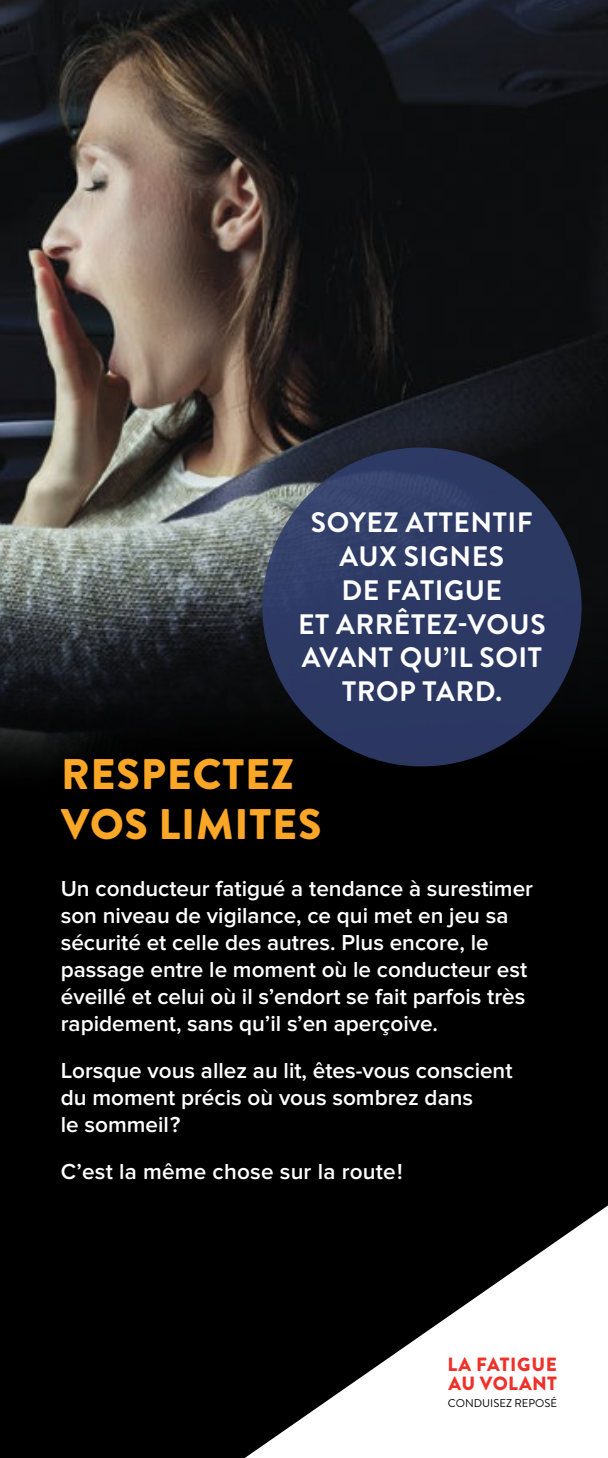
<style>
.page{position:relative;width:608px;height:1458px;background:#000}
.page>*{position:absolute;margin:0;border:0;box-sizing:border-box;transform-origin:0 0}
.t1{font:900 42.75px/49.5px "Brandon Grotesque";letter-spacing:.02em;color:#faa627}
.t2{font:700 28.12px/33.8px "Brandon Grotesque";letter-spacing:.02em;color:#fff;text-align:center}
.t3{font:600 22.5px/27px "Proxima Nova";color:#fff}
.t4{font:900 19.12px/19.1px "Brandon Grotesque";letter-spacing:.02em;color:#ee3129}
.t5{font:11.25px "Brandon Grotesque";color:#000}
</style>
<div class="page">
<img style="left:0;top:0;width:608px;height:767px">
<div style="left:262px;top:447px;width:319px;height:319px;background:#2c3963;border-radius:50%"></div>
<svg style="left:245px;top:1206px;width:362px;height:252px"></svg>
<p class="t2" style="left:298px;top:506px;width:249px">SOYEZ ATTENTIF<br>AUX SIGNES<br>DE FATIGUE<br>ET ARRÊTEZ-VOUS<br>AVANT QU’IL SOIT<br>TROP TARD.</p>
<h3 class="t1" style="left:61px;top:750px;width:262px">RESPECTEZ<br>VOS LIMITES</h3>
<p class="t3" style="left:61px;top:875px;width:473px">Un conducteur fatigué a tendance à surestimer son niveau de vigilance, ce qui met en jeu sa sécurité et celle des autres. Plus encore, le passage entre le moment où le conducteur est éveillé et celui où il s’endort se fait parfois très rapidement, sans qu’il s’en aperçoive.</p>
<p class="t3" style="left:61px;top:1058px;width:453px">Lorsque vous allez au lit, êtes-vous conscient du moment précis où vous sombrez dans<br>le sommeil ?</p>
<p class="t3" style="left:61px;top:1159px;width:343px">C’est la même chose sur la route !</p>
<p class="t4" style="left:447px;top:1355px;width:111px">LA FATIGUE<br>AU VOLANT</p>
<p class="t5" style="left:448px;top:1396px;width:111px">CONDUISEZ REPOSÉ</p>
</div>
